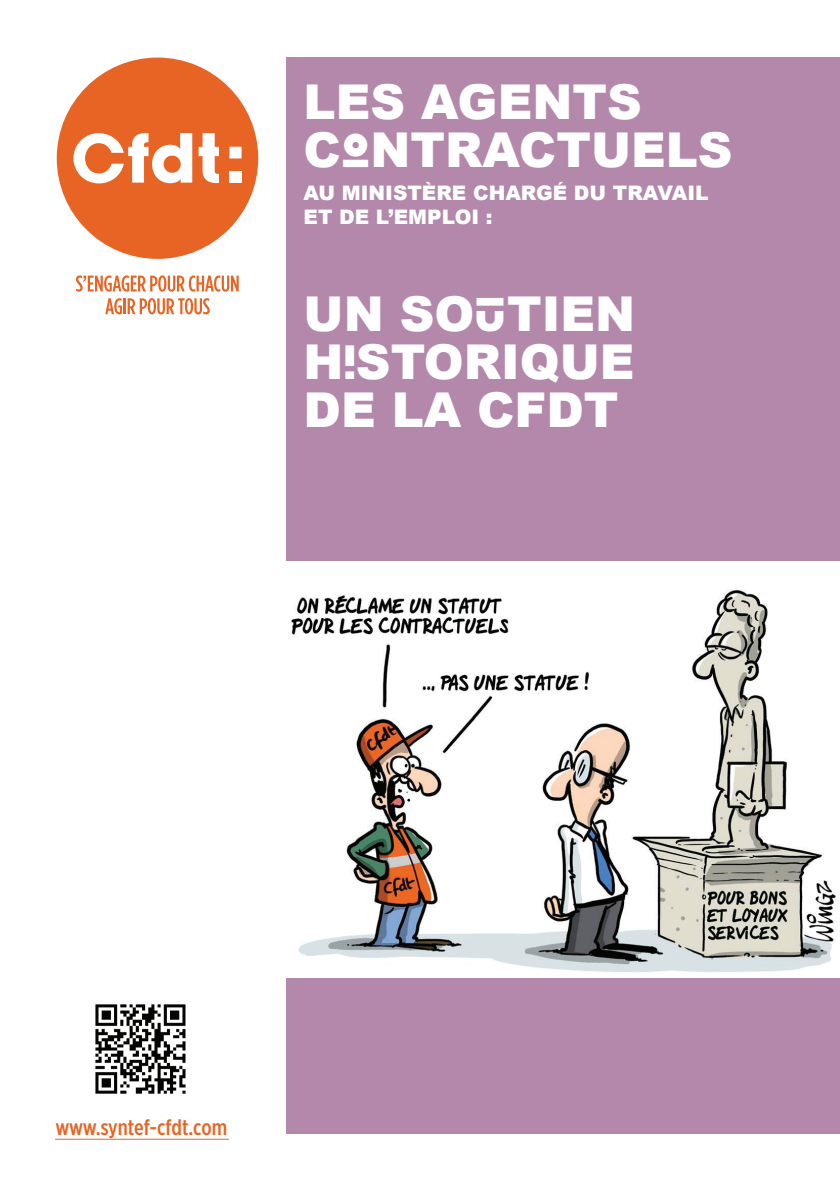
<style>
.page{position:relative;width:840px;height:1191px;background:#fff}
.page>*{position:absolute;margin:0;border:0;box-sizing:border-box;transform-origin:0 0}
.t1{font:900 48px/48px "Arial";color:#fff}
.t2{font:500 22px "Gotham X Narrow";letter-spacing:-.005em;color:#e86424}
.t3{font:900 20px "Arial";color:#fff}
.s1{font-family:"CFDT";font-stretch:condensed}
</style>
<div class="page">
<div style="left:57px;top:58px;width:201px;height:201px;background:#e86424;border-radius:50%"></div>
<svg style="left:198px;top:133px;width:21px;height:50px"></svg>
<div style="left:229px;top:147px;width:12px;height:11px;background:#fff"></div>
<div style="left:229px;top:171px;width:12px;height:12px;background:#fff"></div>
<svg style="left:73px;top:133px;width:119px;height:50px"></svg>
<svg style="left:76px;top:275px;width:162px;height:17px"></svg>
<svg style="left:105px;top:298px;width:105px;height:16px"></svg>
<div style="left:286px;top:58px;width:553px;height:1076px;background:#b488aa"></div>
<img style="left:286px;top:561px;width:553px;height:416px">
<hr style="left:55px;top:1138px;width:174px;height:1px;background:#e86424">
<img style="left:95px;top:1004px;width:91px;height:90px">
<p class="t1" style="left:303px;top:77px;width:430px">LES AGENTS<br>C<span class="s1">O</span>NTRACTUELS</p>
<p class="t3" style="left:303px;top:179px;width:70px">AU MINIST</p>
<p class="t3" style="left:421px;top:179px;width:68px">ÈRE CHARG</p>
<p class="t3" style="left:552px;top:179px;width:77px">É DU TRA</p>
<p class="t3" style="left:657px;top:179px;width:25px">VAIL</p>
<p class="t3" style="left:303px;top:203px;width:151px">ET DE L’EMPLOI</p>
<p class="t3" style="left:485px;top:203px;width:8px">:</p>
<p class="t1" style="left:303px;top:288px;width:333px;text-align:justify">UN SO<span class="s1">U</span>TIEN H<span class="s1">I</span>STORIQUE DE LA CFDT</p>
<p class="t2" style="left:55px;top:1113px;width:173px">www.syntef-cfdt.com</p>
</div>
